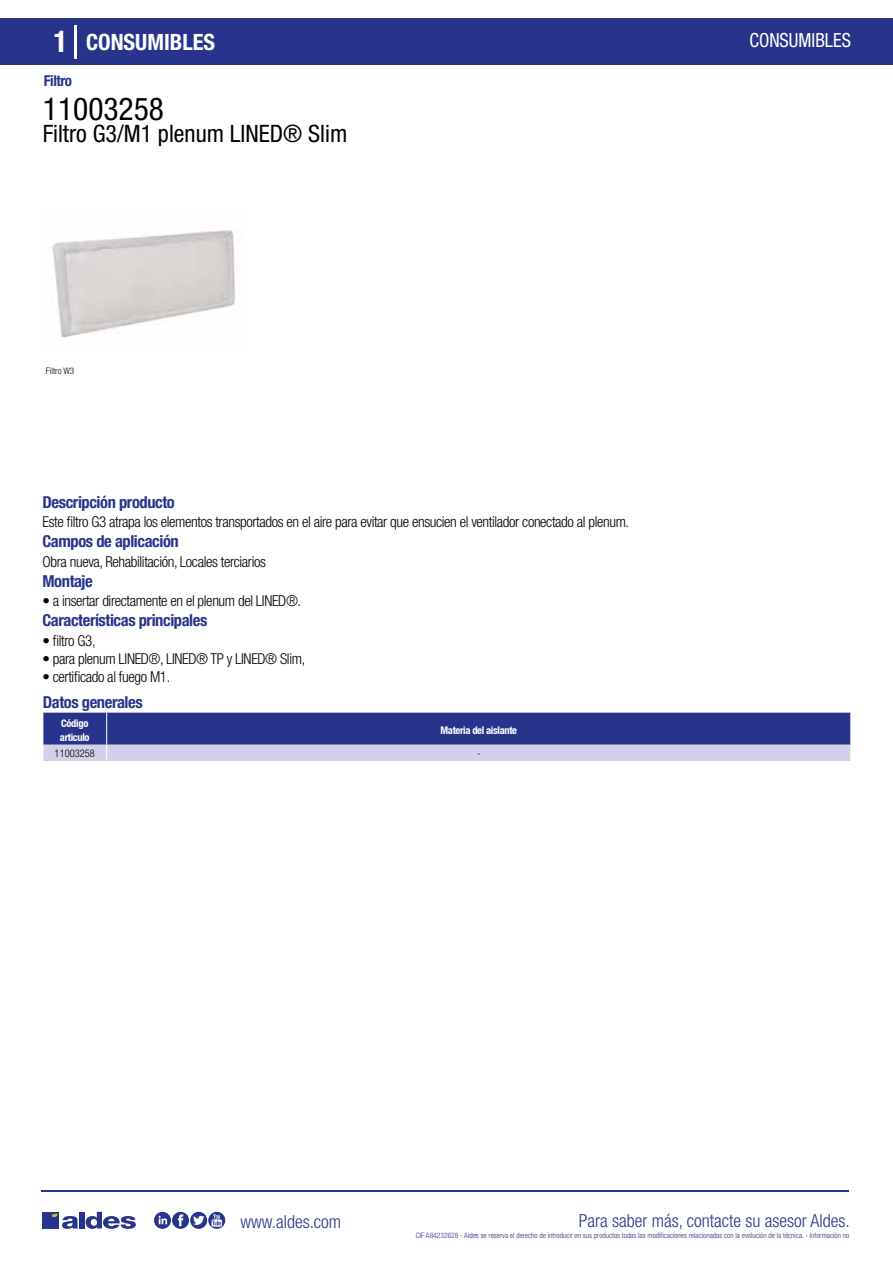
<style>
.page{position:relative;width:893px;height:1263px;background:#fff}
.page>*{position:absolute;margin:0;border:0;box-sizing:border-box;transform-origin:0 0}
.t1{font:condensed 31.5px "Helvetica Neue LT Std";color:#000}
.t2{font:condensed 24px "Helvetica Neue LT Std";color:#000}
.t3{font:700 condensed 22.5px "Helvetica Neue LT Std";color:#fff}
.t4{font:condensed 19.5px "Helvetica Neue LT Std";color:#fff;scale:.95 1}
.t5{font:300 condensed 18px "Helvetica Neue";color:#28348b}
.t6{font:700 condensed 16.5px "Helvetica Neue LT Std";letter-spacing:-.025em;color:#28348b}
.t7{font:300 condensed 15px "Helvetica Neue LT Std";letter-spacing:-.025em;color:#000}
.t8{font:700 condensed 15px "Helvetica Neue LT Std";letter-spacing:-.035em;color:#28348b}
.t9{font:700 condensed 10.5px/13.5px "Helvetica Neue";letter-spacing:-.03em;color:#fff}
.t10{font:300 condensed 10.5px "Helvetica Neue";color:#000}
.t11{font:300 condensed 9px "Helvetica Neue";color:#000}
.t12{font:300 condensed 7.5px "Helvetica Neue";color:#28348b}
.s1{font-size:30px}
</style>
<div class="page">
<div style="left:0;top:18px;width:893px;height:46px;background:#28348b"></div>
<hr style="left:74px;top:25px;width:2px;height:33px;background:#fff">
<svg style="left:52px;top:230px;width:183px;height:108px"></svg>
<svg style="left:43px;top:713px;width:808px;height:48px;background:#626aab"></svg>
<hr style="left:41px;top:1190px;width:808px;height:1px;background:#28348b">
<svg style="left:154px;top:1212px;width:71px;height:17px"></svg>
<div style="left:42px;top:1212px;width:17px;height:16px;background:#28348b"></div>
<div style="left:79px;top:1212px;width:5px;height:16px;background:#28348b"></div>
<svg style="left:86px;top:1212px;width:50px;height:17px"></svg>
<svg style="left:52px;top:1213px;width:26px;height:16px"></svg>
<h3 class="t3" style="left:54px;top:28px;width:163px"><span class="s1">1</span> CONSUMIBLES</h3>
<h3 class="t4" style="left:749px;top:29px;width:108px">CONSUMIBLES</h3>
<p class="t8" style="left:44px;top:71px;width:30px">Filtro</p>
<h1 class="t1" style="left:43px;top:91px;width:122px">11003258</h1>
<h2 class="t2" style="left:43px;top:120px;width:306px">Filtro G3/M1 plenum LINED® Slim</h2>
<p class="t11" style="left:46px;top:365px;width:30px">Filtro W3</p>
<p class="t6" style="left:43px;top:492px;width:134px">Descripción producto</p>
<p class="t6" style="left:43px;top:531px;width:138px">Campos de aplicación</p>
<p class="t6" style="left:43px;top:571px;width:52px">Montaje</p>
<p class="t7" style="left:43px;top:513px;width:588px">Este filtro G3 atrapa los elementos transportados en el aire para evitar que ensucien el ventilador conectado al plenum.</p>
<p class="t7" style="left:43px;top:553px;width:225px">Obra nueva, Rehabilitación, Locales terciarios</p>
<p class="t7" style="left:43px;top:592px;width:260px">• a insertar directamente en el plenum del LINED®.</p>
<p class="t6" style="left:43px;top:610px;width:166px">Características principales</p>
<p class="t7" style="left:43px;top:632px;width:55px">• filtro G3,</p>
<p class="t7" style="left:43px;top:650px;width:264px">• para plenum LINED®, LINED® TP y LINED® Slim,</p>
<p class="t7" style="left:43px;top:668px;width:129px">• certificado al fuego M1.</p>
<p class="t6" style="left:43px;top:692px;width:101px">Datos generales</p>
<p class="t9" style="left:60px;top:716px;width:31px">Código articulo</p>
<p class="t9" style="left:440px;top:723px;width:78px">Materia del aislante</p>
<p class="t10" style="left:55px;top:747px;width:42px">11003258</p>
<p class="t10" style="left:477px;top:747px;width:5px">-</p>
<p class="t5" style="left:240px;top:1211px;width:102px">www.aldes.com</p>
<p class="t5" style="left:579px;top:1211px;width:272px">Para saber más, contacte su asesor Aldes.</p>
<p class="t12" style="left:416px;top:1230px;width:435px">CIF A84232628 - Aldes se reserva el derecho de introducir en sus productos todas las modificaciones relacionadas con la evolución de la técnica. - Información no</p>
</div>
